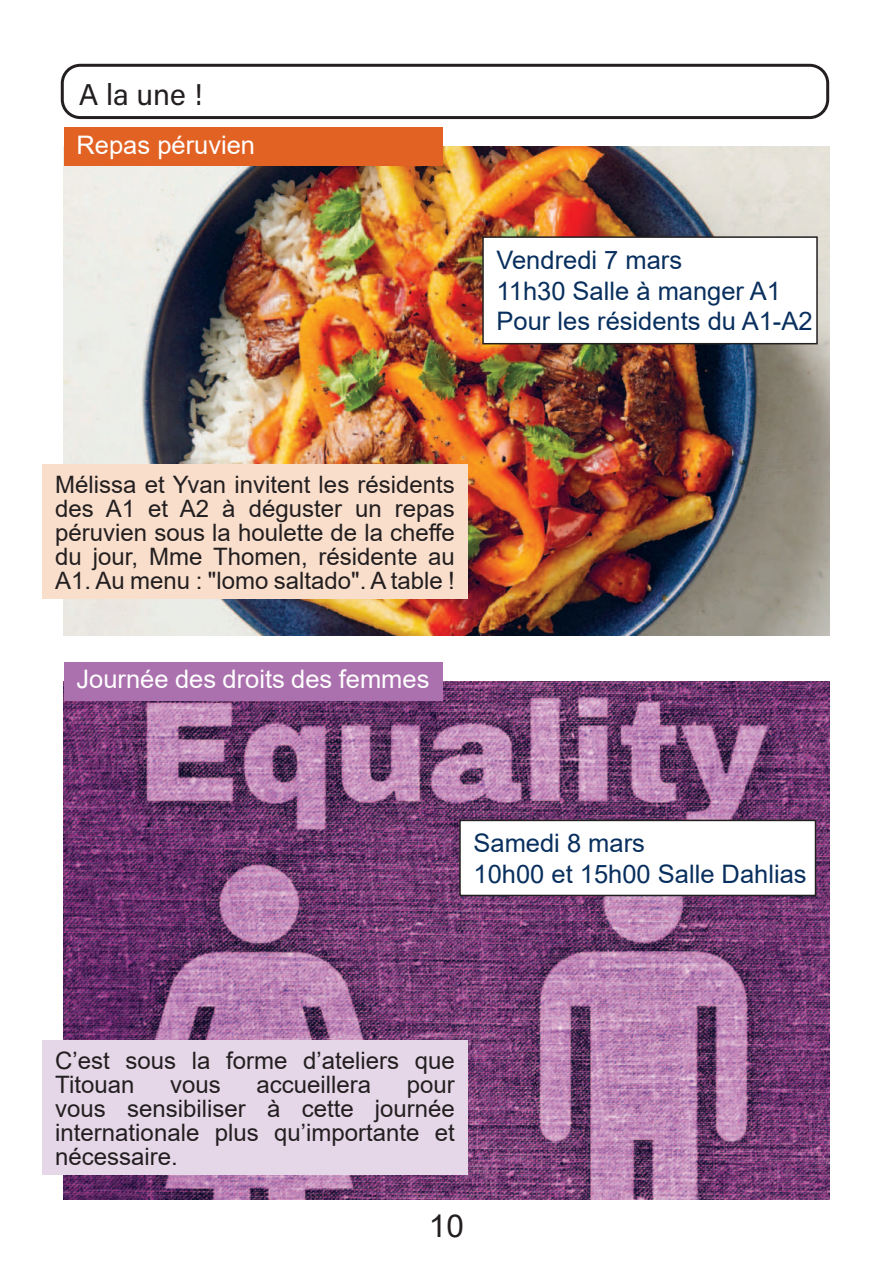
<style>
.page{position:relative;width:893px;height:1263px;background:#fff}
.page>*{position:absolute;margin:0;border:0;box-sizing:border-box;transform-origin:0 0}
.t1{font:31.5px "Arial";color:#231f20}
.t2{font:30px "Acumin Variable Concept";color:#231f20}
.t3{font:25.5px/30.6px "Arial";color:#082f5e}
.t4{font:25.5px "Arial";color:#fff}
.t5{font:24px/24px "Arial";color:#231f20;text-align:justify}
</style>
<div class="page">
<img style="left:64px;top:147px;width:765px;height:488px">
<img style="left:64px;top:681px;width:765px;height:518px">
<div style="left:483px;top:237px;width:334px;height:107px;background:#fff"></div>
<div style="left:482px;top:236px;width:336px;height:108px;border:2px solid #231f20"></div>
<div style="left:61px;top:64px;width:768px;height:55px;border:3px solid #231f20;border-radius:18px"></div>
<div style="left:460px;top:820px;width:355px;height:75px;background:#fff"></div>
<div style="left:459px;top:820px;width:357px;height:76px;border:2px solid #231f20"></div>
<div style="left:64px;top:662px;width:378px;height:38px;background:#ab70ae"></div>
<div style="left:43px;top:1041px;width:425px;height:134px;background:#e5d6e8"></div>
<div style="left:64px;top:128px;width:378px;height:38px;background:#e26224"></div>
<div style="left:43px;top:465px;width:425px;height:134px;background:#f9decc"></div>
<p class="t2" style="left:79px;top:83px;width:125px">A la une !</p>
<p class="t4" style="left:77px;top:135px;width:180px">Repas péruvien</p>
<p class="t3" style="left:496px;top:247px;width:318px">Vendredi 7 mars<br>11h30 Salle à manger A1<br>Pour les résidents du A1-A2</p>
<p class="t5" style="left:55px;top:474px;width:401px">Mélissa et Yvan invitent les résidents des A1 et A2 à déguster un repas péruvien sous la houlette de la che昀昀e du jour, Mme Thomen, résidente au A1. Au menu : "lomo saltado". A table !</p>
<p class="t4" style="left:77px;top:669px;width:354px">Journée des droits des femmes</p>
<p class="t3" style="left:473px;top:830px;width:335px">Samedi 8 mars<br>10h00 et 15h00 Salle Dahlias</p>
<p class="t5" style="left:55px;top:1050px;width:401px">C’est sous la forme d’ateliers que<br>Titouan</p>
<p class="t5" style="left:170px;top:1074px;width:52px">vous</p>
<p class="t5" style="left:256px;top:1074px;width:116px">accueillera</p>
<p class="t5" style="left:55px;top:1074px;width:401px;text-indent:352px">pour vous sensibiliser à cette journée internationale plus qu’importante et nécessaire.</p>
<h1 class="t1" style="left:429px;top:1214px;width:37px">10</h1>
</div>
